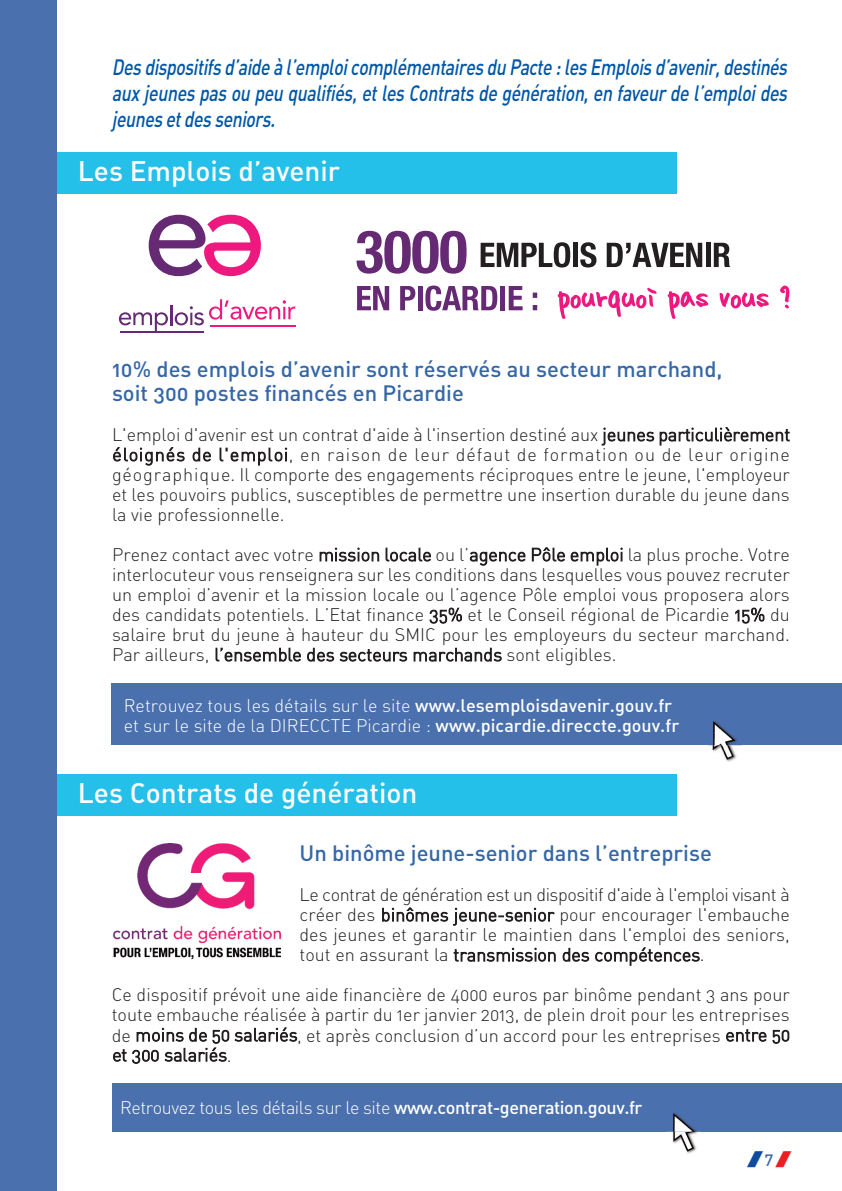
<style>
.page{position:relative;width:842px;height:1191px;background:#fff}
.page>*{position:absolute;margin:0;border:0;box-sizing:border-box;transform-origin:0 0}
.t1{font:500 28px "DIN Alternate";color:#fff}
.t2{font:italic 500 22px/26px "DIN Alternate";color:#0157a8;text-align:justify;scale:.8 1}
.t3{font:500 22px/24px "DIN Alternate";color:#3467a9}
.t4{font:300 18px/20px "DIN Alternate";color:#231f20;text-align:justify}
.t5{font:300 18px/20px "DIN Alternate";color:#fff}
.t6{font:300 18px "DIN Alternate";letter-spacing:-.025em;color:#fff}
.t7{font:500 16px "DIN Alternate";color:#3467a9}
.s1{font-weight:500}
</style>
<div class="page">
<div style="left:112px;top:1083px;width:730px;height:48px;background:#4a70ae"></div>
<div style="left:112px;top:683px;width:730px;height:62px;background:#4a70ae"></div>
<div style="left:53px;top:774px;width:624px;height:41px;background:#25c0ea"></div>
<div style="left:53px;top:152px;width:624px;height:41px;background:#25c0ea"></div>
<div style="left:0;top:0;width:57px;height:1191px;background:#4a70ae"></div>
<svg style="left:557px;top:288px;width:99px;height:31px"></svg>
<svg style="left:668px;top:291px;width:40px;height:28px"></svg>
<svg style="left:719px;top:292px;width:50px;height:16px"></svg>
<svg style="left:780px;top:285px;width:9px;height:23px"></svg>
<svg style="left:357px;top:231px;width:110px;height:43px"></svg>
<svg style="left:481px;top:242px;width:89px;height:25px"></svg>
<div style="left:573px;top:243px;width:5px;height:24px;background:#231f20"></div>
<svg style="left:580px;top:242px;width:16px;height:25px"></svg>
<svg style="left:607px;top:243px;width:95px;height:24px"></svg>
<hr style="left:706px;top:243px;width:4px;height:24px;background:#231f20">
<svg style="left:714px;top:243px;width:16px;height:24px"></svg>
<svg style="left:357px;top:286px;width:32px;height:24px"></svg>
<svg style="left:400px;top:286px;width:15px;height:24px"></svg>
<div style="left:418px;top:286px;width:5px;height:24px;background:#662973"></div>
<svg style="left:425px;top:285px;width:72px;height:26px"></svg>
<div style="left:500px;top:286px;width:5px;height:24px;background:#662973"></div>
<svg style="left:509px;top:286px;width:14px;height:24px"></svg>
<svg style="left:533px;top:305px;width:4px;height:5px"></svg>
<svg style="left:533px;top:292px;width:4px;height:6px"></svg>
<svg style="left:149px;top:215px;width:112px;height:61px"></svg>
<svg style="left:119px;top:312px;width:49px;height:19px"></svg>
<hr style="left:170px;top:305px;width:2px;height:20px;background:#662973">
<svg style="left:175px;top:299px;width:120px;height:26px"></svg>
<hr style="left:120px;top:331px;width:83px;height:2px;background:#662973">
<hr style="left:210px;top:325px;width:85px;height:2px;background:#ed197f">
<img style="left:708px;top:745px;width:34px;height:17px">
<img style="left:713px;top:721px;width:24px;height:24px">
<img style="left:666px;top:1131px;width:40px;height:23px">
<img style="left:673px;top:1112px;width:24px;height:19px">
<img style="left:113px;top:843px;width:167px;height:116px">
<p class="t2" style="left:112px;top:54px;width:851px">Des dispositifs d’aide à l’emploi complémentaires du Pacte : les Emplois d’avenir, destinés aux jeunes pas ou peu qualifiés, et les Contrats de génération, en faveur de l’emploi des jeunes et des seniors.</p>
<h1 class="t1" style="left:78px;top:155px;width:264px">Les Emplois d’avenir</h1>
<p class="t3" style="left:112px;top:358px;width:612px">10% des emplois d’avenir sont réservés au secteur marchand, soit 300 postes financés en Picardie</p>
<p class="t4" style="left:112px;top:425px;width:680px">L'emploi d'avenir est un contrat d'aide à l'insertion destiné aux jeunes particulièrement éloignés de l'emploi, en raison de leur défaut de formation ou de leur origine géographique. Il comporte des engagements réciproques entre le jeune, l'employeur et les pouvoirs publics, susceptibles de permettre une insertion durable du jeune dans la vie professionnelle.</p>
<p class="t4" style="left:112px;top:545px;width:679px">Prenez contact avec votre mission locale ou l’agence Pôle emploi la plus proche. Votre interlocuteur vous renseignera sur les conditions dans lesquelles vous pouvez recruter un emploi d’avenir et la mission locale ou l’agence Pôle emploi vous proposera alors des candidats potentiels. L’Etat finance 35% et le Conseil régional de Picardie 15% du salaire brut du jeune à hauteur du SMIC pour les employeurs du secteur marchand.<br>Par ailleurs, l’ensemble des secteurs marchands sont eligibles.</p>
<p class="t5" style="left:124px;top:696px;width:557px">Retrouvez tous les détails sur le site <span class="s1">www.lesemploisdavenir.gouv.fr </span>et sur le site de la DIRECCTE Picardie : <span class="s1">www.picardie.direccte.gouv.fr</span></p>
<h1 class="t1" style="left:78px;top:776px;width:341px">Les Contrats de génération</h1>
<p class="t3" style="left:300px;top:842px;width:414px">Un binôme jeune-senior dans l’entreprise</p>
<p class="t4" style="left:300px;top:885px;width:492px">Le contrat de génération est un dispositif d'aide à l'emploi visant à créer des binômes jeune-senior pour encourager l'embauche des jeunes et garantir le maintien dans l'emploi des seniors, tout en assurant la transmission des compétences.</p>
<p class="t4" style="left:112px;top:985px;width:680px">Ce dispositif prévoit une aide financière de 4000 euros par binôme pendant 3 ans pour toute embauche réalisée à partir du 1er janvier 2013, de plein droit pour les entreprises de moins de 50 salariés, et après conclusion d’un accord pour les entreprises entre 50 et 300 salariés.</p>
<p class="t6" style="left:120px;top:1096px;width:524px">Retrouvez tous les détails sur le site <span class="s1">www.contrat-generation.gouv.fr</span></p>
<p class="t7" style="left:765px;top:1149px;width:10px">7</p>
</div>
